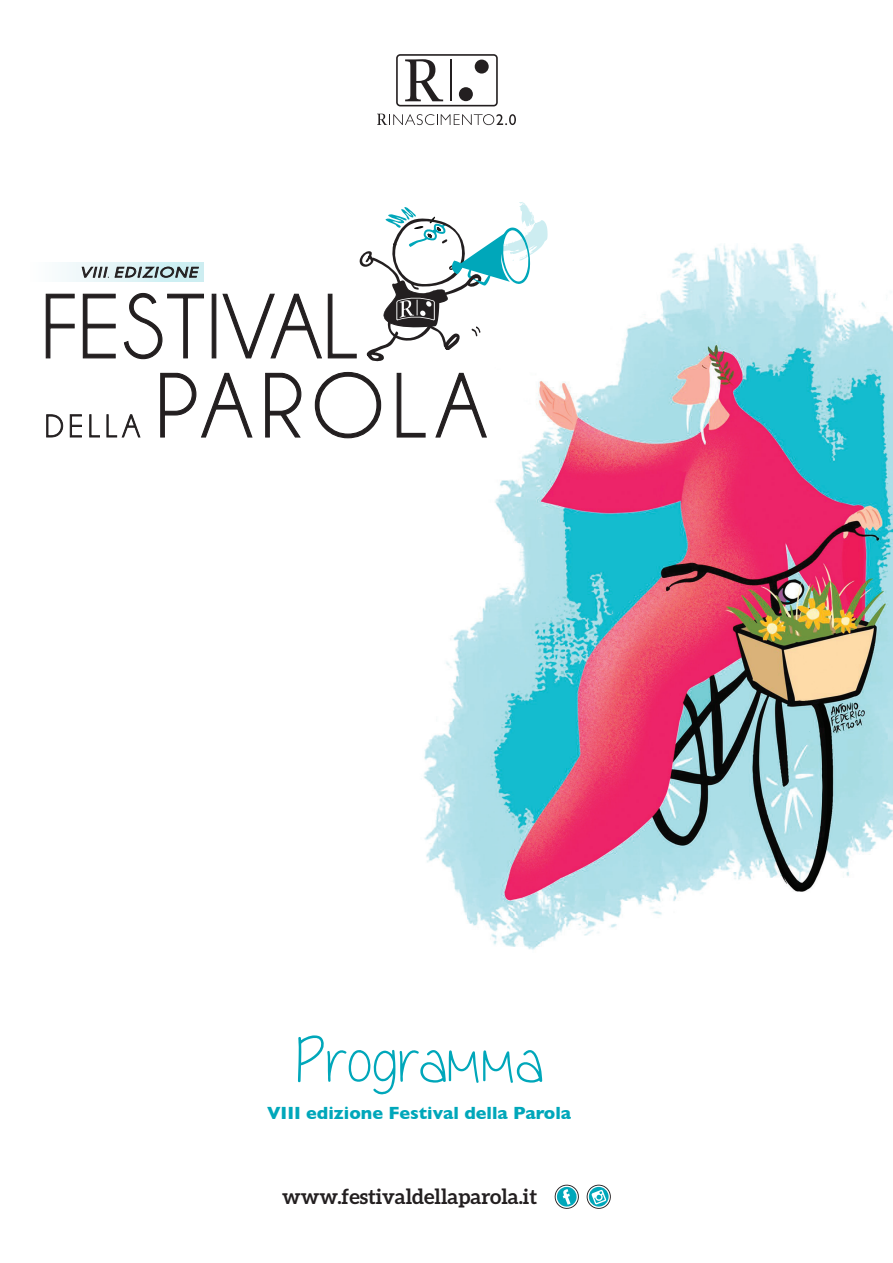
<style>
.page{position:relative;width:893px;height:1263px;background:#fff}
.page>*{position:absolute;margin:0;border:0;box-sizing:border-box;transform-origin:0 0}
.t1{font:64.95px "Anjelika Rose Thin";color:#00a7ba}
.t2{font:700 20.85px "Aleo";color:#231f20}
.t3{font:700 18px "Gill Sans";color:#00a7ba}
.t4{font:italic 700 14.4px "Champagne&Limousines";letter-spacing:.1em;color:#231f20;scale:1.25 1}
</style>
<div class="page">
<svg style="left:396px;top:54px;width:102px;height:52px"></svg>
<svg style="left:377px;top:114px;width:139px;height:11px"></svg>
<svg style="left:45px;top:293px;width:30px;height:66px"></svg>
<svg style="left:82px;top:293px;width:34px;height:66px"></svg>
<svg style="left:123px;top:292px;width:81px;height:68px"></svg>
<hr style="left:212px;top:294px;width:4px;height:64px;background:#231f20">
<svg style="left:46px;top:414px;width:17px;height:24px"></svg>
<svg style="left:70px;top:414px;width:12px;height:24px"></svg>
<svg style="left:89px;top:414px;width:11px;height:24px"></svg>
<svg style="left:106px;top:414px;width:35px;height:24px"></svg>
<svg style="left:160px;top:372px;width:93px;height:66px"></svg>
<svg style="left:265px;top:372px;width:37px;height:66px"></svg>
<svg style="left:314px;top:371px;width:68px;height:68px"></svg>
<svg style="left:396px;top:372px;width:18px;height:66px"></svg>
<svg style="left:222px;top:202px;width:326px;height:160px"></svg>
<div style="left:29px;top:263px;width:174px;height:18px;background:linear-gradient(to right,#fffdfe,#c7edf1)"></div>
<svg style="left:81px;top:266px;width:118px;height:12px"></svg>
<img style="left:414px;top:243px;width:479px;height:707px">
<svg style="left:554px;top:1184px;width:25px;height:25px"></svg>
<svg style="left:586px;top:1184px;width:25px;height:25px"></svg>
<svg style="left:587px;top:1185px;width:23px;height:23px"></svg>
<svg style="left:589px;top:1187px;width:20px;height:20px"></svg>
<svg style="left:591px;top:1190px;width:15px;height:14px"></svg>
<p class="t4" style="left:80px;top:264px;width:95px">VIII EDIZIONE</p>
<h1 class="t1" style="left:295px;top:1024px;width:249px">Programma</h1>
<p class="t3" style="left:267px;top:1098px;width:306px">VIII edizione Festival della Parola</p>
<p class="t2" style="left:282px;top:1184px;width:257px">www.festivaldellaparola.it</p>
</div>
